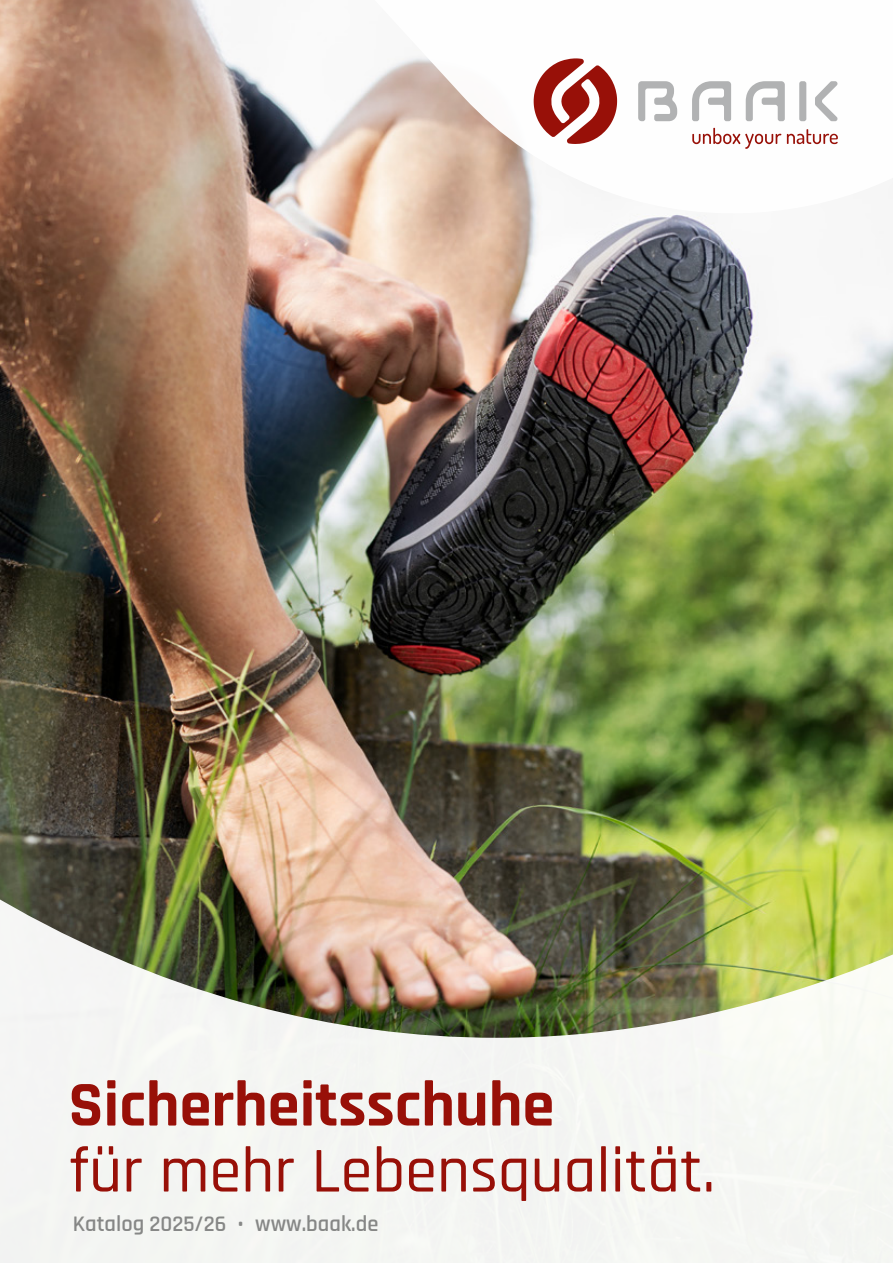
<style>
.page{position:relative;width:893px;height:1263px;background:#fff}
.page>*{position:absolute;margin:0;border:0;box-sizing:border-box;transform-origin:0 0}
.t1{font:500 64.5px "Rajdhani";color:#981008}
.t2{font:700 64.5px "Rajdhani";color:#981008}
.t3{font:600 22.5px "Rajdhani";color:#868786}
</style>
<div class="page">
<img style="left:0;top:217px;width:893px;height:278px">
<svg style="left:0;top:0;width:836px;height:217px"></svg>
<svg style="left:638px;top:81px;width:39px;height:40px"></svg>
<svg style="left:799px;top:81px;width:39px;height:40px"></svg>
<svg style="left:746px;top:81px;width:39px;height:40px"></svg>
<svg style="left:692px;top:81px;width:39px;height:40px"></svg>
<svg style="left:534px;top:58px;width:83px;height:86px"></svg>
<svg style="left:692px;top:128px;width:89px;height:21px"></svg>
<svg style="left:787px;top:129px;width:51px;height:15px"></svg>
<img style="left:0;top:495px;width:893px;height:768px">
<h1 class="t2" style="left:69px;top:1065px;width:487px">Sicherheitsschuhe</h1>
<h1 class="t1" style="left:69px;top:1133px;width:648px">für mehr Lebensqualität.</h1>
<p class="t3" style="left:73px;top:1210px;width:307px">Katalog 2025/26 • www.baak.de</p>
</div>
